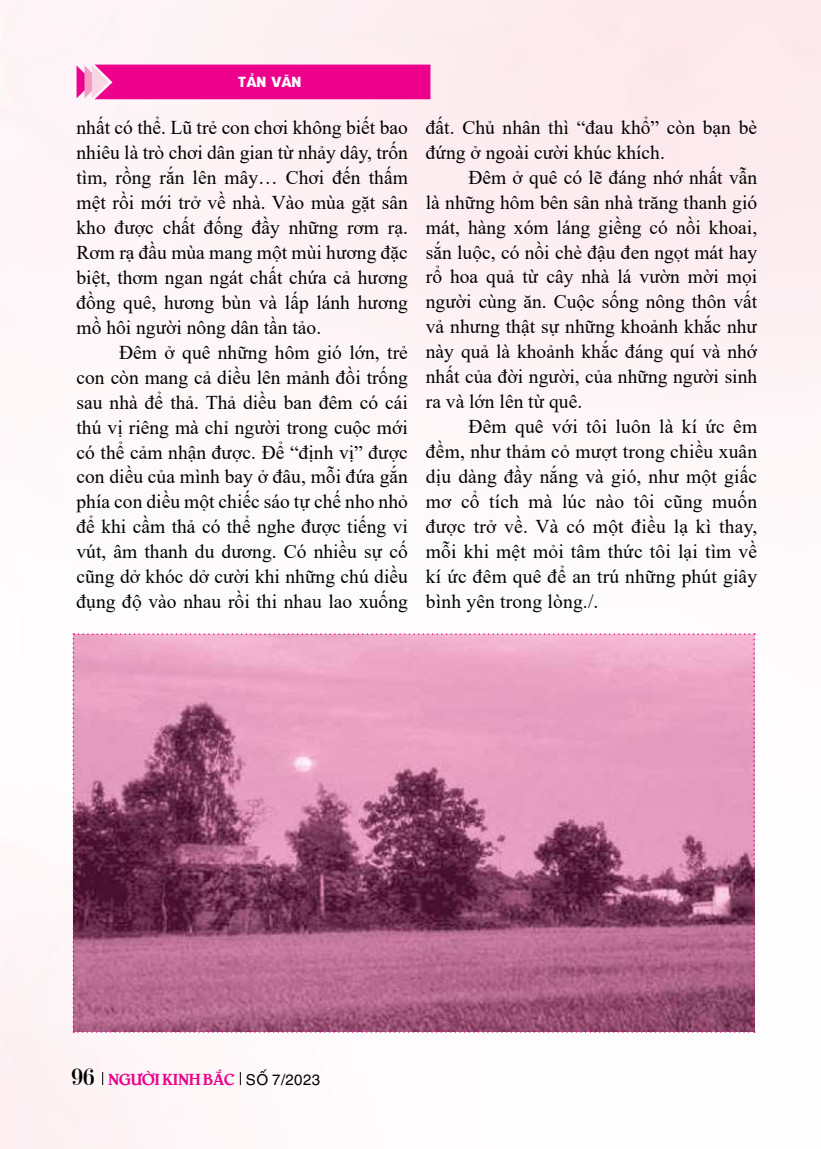
<style>
.page{position:relative;width:821px;height:1149px;background:#fff}
.page>*{position:absolute;margin:0;border:0;box-sizing:border-box;transform-origin:0 0}
.t1{font:19.5px/24.9px "Times New Roman";color:#000;text-align:justify}
.t2{font:15px "UTM Bienvenue";color:#ec008c}
.t3{font:13.65px "UTM Facebook";color:#fff}
.s1{font-family:"Modern";font-size:25.65px;color:#000}
.s2{font-family:"UTM Helve";color:#000}
</style>
<div class="page">
<img style="left:0;top:0;width:821px;height:1148px">
<svg style="left:102px;top:1071px;width:1px;height:13px"></svg>
<svg style="left:240px;top:1071px;width:1px;height:13px"></svg>
<div style="left:77px;top:65px;width:353px;height:34px;background:#ec008c"></div>
<svg style="left:73px;top:633px;width:682px;height:399px;background:#b97394"></svg>
<p class="t3" style="left:238px;top:71px;width:65px">TẢN VĂN</p>
<p class="t1" style="left:77px;top:114px;width:333px">nhất có thể. Lũ trẻ con chơi không biết bao nhiêu là trò chơi dân gian từ nhảy dây, trốn tìm, rồng rắn lên mây… Chơi đến thấm mệt rồi mới trở về nhà. Vào mùa gặt sân kho được chất đống đầy những rơm rạ.<br>Rơm rạ đầu mùa mang một mùi hương đặc biệt, thơm ngan ngát chất chứa cả hương đồng quê, hương bùn và lấp lánh hương mồ hôi người nông dân tần tảo.</p>
<p class="t1" style="left:77px;top:339px;width:333px;text-indent:43px">Đêm ở quê những hôm gió lớn, trẻ con còn mang cả diều lên mảnh đồi trống sau nhà để thả. Thả diều ban đêm có cái thú vị riêng mà chỉ người trong cuộc mới có thể cảm nhận được. Để “định vị” được con diều của mình bay ở đâu, mỗi đứa gắn phía con diều một chiếc sáo tự chế nho nhỏ để khi cầm thả có thể nghe được tiếng vi vút, âm thanh du dương. Có nhiều sự cố cũng dở khóc dở cười khi những chú diều đụng độ vào nhau rồi thi nhau lao xuống</p>
<p class="t1" style="left:426px;top:114px;width:333px">đất. Chủ nhân thì “đau khổ” còn bạn bè đứng ở ngoài cười khúc khích.</p>
<p class="t1" style="left:426px;top:164px;width:333px;text-indent:43px">Đêm ở quê có lẽ đáng nhớ nhất vẫn là những hôm bên sân nhà trăng thanh gió mát, hàng xóm láng giềng có nồi khoai, sắn luộc, có nồi chè đậu đen ngọt mát hay rổ hoa quả từ cây nhà lá vườn mời mọi người cùng ăn. Cuộc sống nông thôn vất vả nhưng thật sự những khoảnh khắc như này quả là khoảnh khắc đáng quí và nhớ nhất của đời người, của những người sinh ra và lớn lên từ quê.</p>
<p class="t1" style="left:426px;top:413px;width:333px;text-indent:43px">Đêm quê với tôi luôn là kí ức êm đềm, như thảm cỏ mượt trong chiều xuân dịu dàng đầy nắng và gió, như một giấc mơ cổ tích mà lúc nào tôi cũng muốn được trở về. Và có một điều lạ kì thay, mỗi khi mệt mỏi tâm thức tôi lại tìm về kí ức đêm quê để an trú những phút giây bình yên trong lòng./.</p>
<p class="t2" style="left:71px;top:1066px;width:251px"><span class="s1">96</span> NGƯỜI KINH BẮC <span class="s2">SỐ 7/2023</span></p>
</div>
